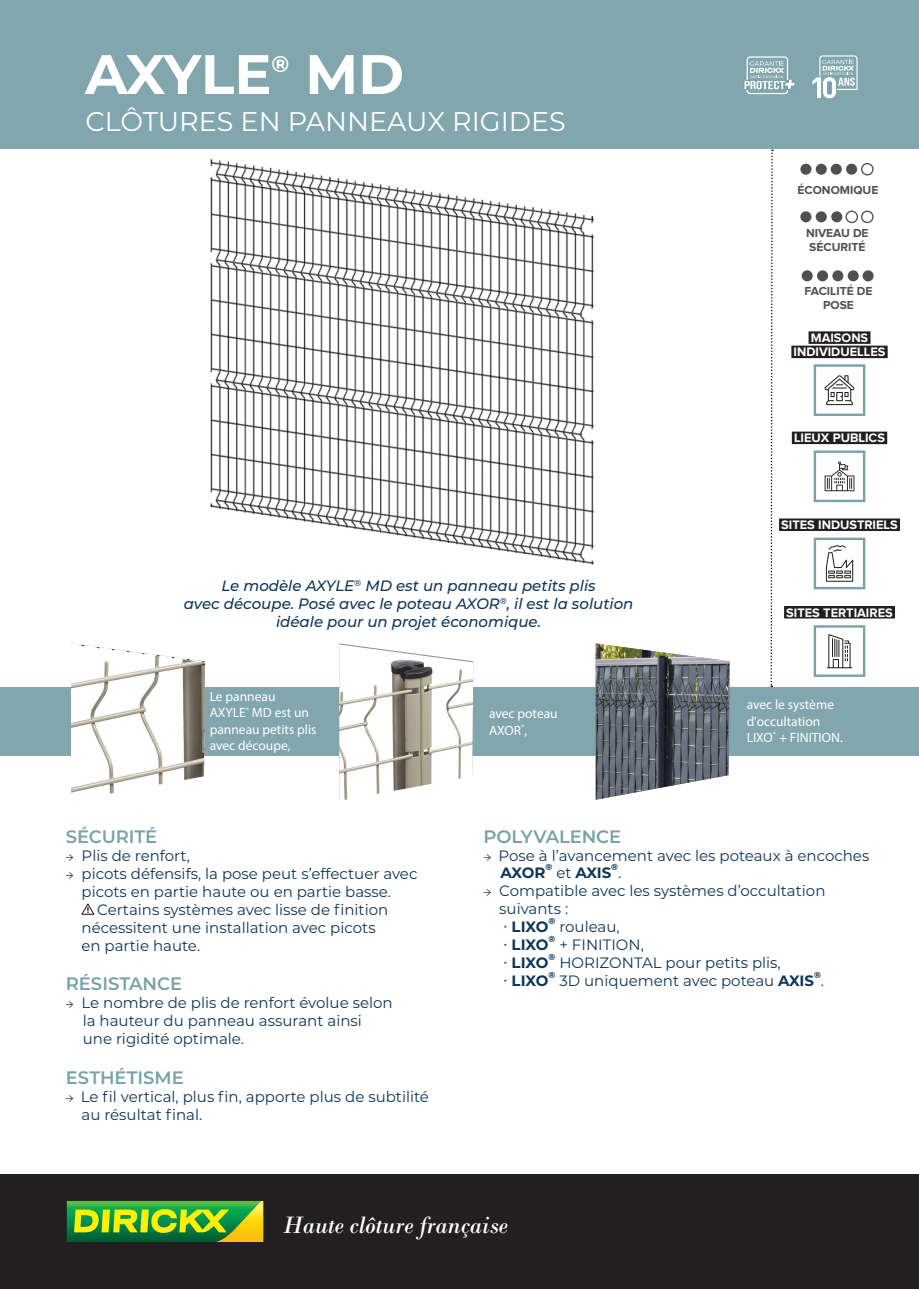
<style>
.page{position:relative;width:919px;height:1289px;background:#fff}
.page>*{position:absolute;margin:0;border:0;box-sizing:border-box;transform-origin:0 0}
.t1{font:700 55.5px "Montserrat";letter-spacing:-.005em;color:#fff}
.t2{font:27px "Montserrat";color:#fff}
.t3{font:italic 24.9px "Bodoni";letter-spacing:-.01em;color:#fff}
.t4{font:700 22.8px "Montserrat";color:#fff}
.Sous-titre{font:600 18px "Montserrat";letter-spacing:-.005em;color:#79a3a9}
.t5{font:15px "Montserrat";color:#103658}
.t6{font:italic 500 15px/18px "Montserrat";color:#103658;text-align:center}
.t7{font:700 15px "Montserrat";color:#103658}
.t8{font:13.5px/16.2px "Myriad Pro";color:#fff}
.Pictos_légende{font:700 12.75px "Proxima Nova A";color:#fff}
.t9{font:700 12px/14.4px "Proxima Nova A";color:#4f5053}
.t10{font:700 8.7px "Montserrat";color:#0c3759}
.s1{font-family:"Arno Pro Light Display"}
.s2{font-weight:400}
.s3{font-weight:300}
.s4{font-weight:700}
</style>
<div class="page">
<div style="left:0;top:687px;width:918px;height:68px;background:#81a6ad"></div>
<img style="left:595px;top:643px;width:134px;height:156px">
<div style="left:0;top:1174px;width:918px;height:114px;background:#231f20"></div>
<svg style="left:67px;top:1200px;width:196px;height:41px;background:#67ac2d"></svg>
<svg style="left:770px;top:149px;width:3px;height:538px"></svg>
<img style="left:339px;top:644px;width:134px;height:156px">
<img style="left:71px;top:644px;width:134px;height:150px">
<div style="left:813px;top:450px;width:52px;height:52px;border:2px solid #79a3a9"></div>
<div style="left:813px;top:364px;width:52px;height:52px;border:2px solid #79a3a9"></div>
<svg style="left:824px;top:461px;width:30px;height:30px"></svg>
<div style="left:813px;top:537px;width:52px;height:52px;border:2px solid #79a3a9"></div>
<svg style="left:825px;top:545px;width:28px;height:36px"></svg>
<div style="left:813px;top:625px;width:52px;height:52px;border:2px solid #79a3a9"></div>
<div style="left:791px;top:431px;width:96px;height:13px;background:#231f20"></div>
<div style="left:808px;top:331px;width:62px;height:13px;background:#231f20"></div>
<div style="left:791px;top:345px;width:96px;height:13px;background:#231f20"></div>
<div style="left:784px;top:606px;width:110px;height:12px;background:#231f20"></div>
<div style="left:779px;top:518px;width:120px;height:13px;background:#231f20"></div>
<svg style="left:824px;top:375px;width:30px;height:30px"></svg>
<svg style="left:827px;top:634px;width:25px;height:34px"></svg>
<svg style="left:81px;top:903px;width:13px;height:12px"></svg>
<img style="left:210px;top:159px;width:384px;height:406px">
<div style="left:0;top:0;width:918px;height:149px;background:#81a6ad"></div>
<div style="left:815px;top:164px;width:11px;height:11px;background:#4e5053;border-radius:50%"></div>
<svg style="left:861px;top:163px;width:12px;height:12px"></svg>
<div style="left:800px;top:164px;width:11px;height:11px;background:#4f5053;border-radius:50%"></div>
<div style="left:815px;top:211px;width:11px;height:11px;background:#4e5053;border-radius:50%"></div>
<div style="left:831px;top:211px;width:11px;height:11px;background:#4e5053;border-radius:50%"></div>
<div style="left:800px;top:211px;width:11px;height:11px;background:#4f5053;border-radius:50%"></div>
<div style="left:817px;top:270px;width:11px;height:11px;background:#4e5053;border-radius:50%"></div>
<div style="left:832px;top:270px;width:11px;height:11px;background:#4e5053;border-radius:50%"></div>
<div style="left:847px;top:270px;width:11px;height:11px;background:#4e5053;border-radius:50%"></div>
<div style="left:801px;top:270px;width:11px;height:11px;background:#4f5053;border-radius:50%"></div>
<div style="left:862px;top:270px;width:11px;height:11px;background:#4e5053;border-radius:50%"></div>
<svg style="left:812px;top:55px;width:45px;height:44px"></svg>
<div style="left:743px;top:80px;width:50px;height:10px;background:#79a3a8"></div>
<svg style="left:744px;top:56px;width:50px;height:38px"></svg>
<svg style="left:845px;top:210px;width:28px;height:13px"></svg>
<div style="left:846px;top:164px;width:11px;height:11px;background:#4e5053;border-radius:50%"></div>
<div style="left:830px;top:164px;width:11px;height:11px;background:#4f5053;border-radius:50%"></div>
<p class="t1" style="left:85px;top:34px;width:188px">AXYLE</p>
<p class="t4" style="left:271px;top:47px;width:19px">®</p>
<p class="t1" style="left:305px;top:34px;width:100px">MD</p>
<p class="t2" style="left:85px;top:103px;width:482px">CLÔTURES EN PANNEAUX RIGIDES</p>
<p class="t6" style="left:221px;top:575px;width:376px">Le modèle AXYLE<sup>®</sup> MD est un panneau petits plis</p>
<p class="t6" style="left:184px;top:593px;width:451px">avec découpe. Posé avec le poteau AXOR<sup>®</sup>, il est la solution idéale pour un projet économique.</p>
<p class="t9" style="left:797px;top:183px;width:82px">ÉCONOMIQUE</p>
<p class="t9" style="left:806px;top:225px;width:64px">NIVEAU DE<br>SÉCURITÉ</p>
<p class="t9" style="left:804px;top:283px;width:69px;text-align:center">FACILITÉ DE<br>POSE</p>
<p class="Pictos_légende" style="left:810px;top:330px;width:59px">MAISONS</p>
<p class="Pictos_légende" style="left:793px;top:344px;width:93px">INDIVIDUELLES</p>
<p class="Pictos_légende" style="left:794px;top:430px;width:92px">LIEUX PUBLICS</p>
<p class="Pictos_légende" style="left:781px;top:517px;width:118px">SITES INDUSTRIELS</p>
<p class="Pictos_légende" style="left:786px;top:605px;width:108px">SITES TERTIAIRES</p>
<p class="t8" style="left:210px;top:688px;width:108px">Le panneau<br>AXYLE<sup>®</sup> MD est un panneau petits plis avec découpe,</p>
<p class="Sous-titre" style="left:66px;top:823px;width:93px">SÉCURITÉ</p>
<p class="t5" style="left:66px;top:845px;width:126px"><span class="s1">→</span> Plis de renfort,</p>
<p class="t5" style="left:66px;top:863px;width:353px"><span class="s1">→</span> picots défensifs, la pose peut s’effectuer avec</p>
<p class="t5" style="left:81px;top:881px;width:311px">picots en partie haute ou en partie basse.</p>
<p class="t5" style="left:97px;top:899px;width:292px">Certains systèmes avec lisse de finition</p>
<p class="t5" style="left:81px;top:917px;width:296px">nécessitent une installation avec picots</p>
<p class="t5" style="left:81px;top:935px;width:120px">en partie haute.</p>
<p class="Sous-titre" style="left:66px;top:971px;width:118px">RÉSISTANCE</p>
<p class="t5" style="left:66px;top:992px;width:328px"><span class="s1">→</span> Le nombre de plis de renfort évolue selon</p>
<p class="t5" style="left:83px;top:1010px;width:280px">la hauteur du panneau assurant ainsi</p>
<p class="t5" style="left:83px;top:1028px;width:163px">une rigidité optimale.</p>
<p class="Sous-titre" style="left:66px;top:1064px;width:119px">ESTHÉTISME</p>
<p class="t5" style="left:66px;top:1086px;width:365px"><span class="s1">→</span> Le fil vertical, plus fin, apporte plus de subtilité</p>
<p class="t5" style="left:81px;top:1104px;width:122px">au résultat final.</p>
<p class="t8" style="left:489px;top:705px;width:70px">avec poteau<br>AXOR<sup>®</sup>,</p>
<p class="t8" style="left:746px;top:696px;width:89px">avec le système d'occultation</p>
<p class="t8" style="left:746px;top:729px;width:98px">LIXO<sup>®</sup> + FINITION.</p>
<p class="Sous-titre" style="left:483px;top:823px;width:139px">POLYVALENCE</p>
<p class="t5" style="left:483px;top:845px;width:387px"><span class="s1">→</span> Pose à l’avancement avec les poteaux à encoches</p>
<p class="t7" style="left:500px;top:861px;width:46px">AXOR</p>
<p class="t10" style="left:545px;top:860px;width:8px">®</p>
<p class="t10" style="left:611px;top:860px;width:8px">®</p>
<p class="t7" style="left:556px;top:861px;width:56px"><span class="s2">et</span> AXIS</p>
<p class="t5" style="left:618px;top:861px;width:5px">.</p>
<p class="t5" style="left:483px;top:879px;width:343px"><span class="s1">→</span> Compatible avec les systèmes d’occultation</p>
<p class="t5" style="left:499px;top:897px;width:70px">suivants :</p>
<p class="t7" style="left:503px;top:915px;width:47px"><span class="s3">•</span> LIXO</p>
<p class="t10" style="left:548px;top:914px;width:8px">®</p>
<p class="t5" style="left:559px;top:915px;width:62px">rouleau,</p>
<p class="t10" style="left:548px;top:932px;width:8px">®</p>
<p class="t7" style="left:503px;top:933px;width:47px"><span class="s3">•</span> LIXO</p>
<p class="t5" style="left:559px;top:933px;width:86px">+ FINITION,</p>
<p class="t10" style="left:548px;top:950px;width:8px">®</p>
<p class="t5" style="left:559px;top:951px;width:223px">HORIZONTAL pour petits plis,</p>
<p class="t7" style="left:503px;top:951px;width:47px"><span class="s3">•</span> LIXO</p>
<p class="t10" style="left:548px;top:968px;width:8px">®</p>
<p class="t5" style="left:559px;top:969px;width:256px">3D uniquement avec poteau <span class="s4">AXIS</span></p>
<p class="t10" style="left:814px;top:968px;width:8px">®</p>
<p class="t7" style="left:503px;top:969px;width:47px"><span class="s3">•</span> LIXO</p>
<p class="t5" style="left:820px;top:969px;width:5px">.</p>
<p class="t3" style="left:283px;top:1209px;width:226px">Haute clôture française</p>
</div>
